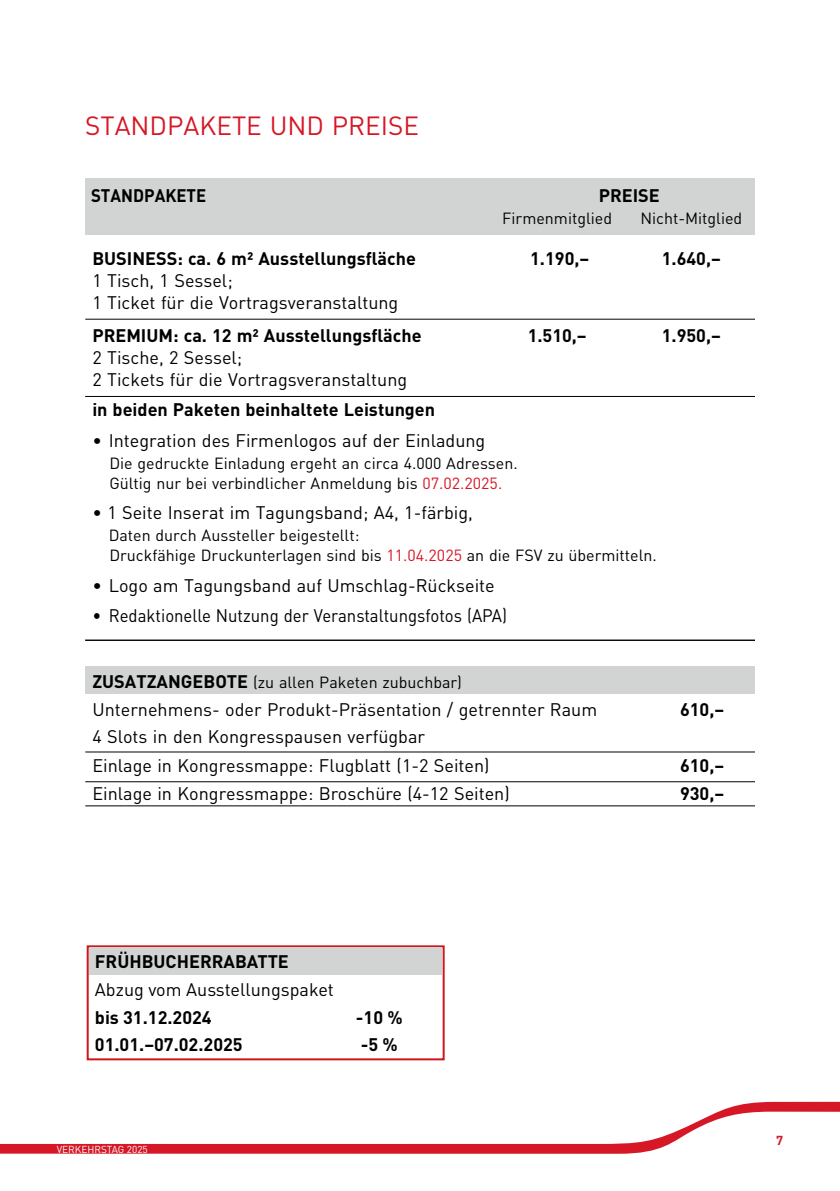
<style>
.page{position:relative;width:840px;height:1191px;background:#fff}
.page>*{position:absolute;margin:0;border:0;box-sizing:border-box;transform-origin:0 0}
.t1{font:26px "DIN";color:#d61726}
.t2{font:18px/22px "DIN";color:#000}
.t3{font:700 18px "DIN";color:#000}
.t4{font:18px "DIN";color:#000;scale:.93 1}
.t5{font:700 18px "DIN";color:#000;scale:.93 1}
.t6{font:16px/20px "DIN";color:#000}
.t7{font:700 13px "DIN";color:#d61726}
.t8{font:10px "DIN";color:#fff}
.s1{color:#d61726}
.s2{font-weight:700;font-size:18px}
</style>
<div class="page">
<svg style="left:0;top:1101px;width:839px;height:52px"></svg>
<div style="left:85px;top:178px;width:669px;height:56px;background:#d2d4d4"></div>
<hr style="left:85px;top:805px;width:669px;height:1px;background:#000">
<hr style="left:85px;top:751px;width:669px;height:1px;background:#000">
<hr style="left:85px;top:781px;width:669px;height:1px;background:#000">
<div style="left:85px;top:666px;width:669px;height:27px;background:#d2d4d4"></div>
<hr style="left:85px;top:319px;width:669px;height:1px;background:#000">
<hr style="left:85px;top:396px;width:669px;height:1px;background:#000">
<hr style="left:85px;top:639px;width:669px;height:2px;background:#000">
<div style="left:87px;top:945px;width:357px;height:115px;border:2px solid #cd171a"></div>
<div style="left:89px;top:947px;width:353px;height:27px;background:#d2d4d4"></div>
<h1 class="t1" style="left:85px;top:109px;width:335px">STANDPAKETE UND PREISE</h1>
<p class="t5" style="left:91px;top:184px;width:125px">STANDPAKETE</p>
<p class="t3" style="left:598px;top:184px;width:62px">PREISE</p>
<p class="t6" style="left:502px;top:208px;width:111px">Firmenmitglied</p>
<p class="t6" style="left:640px;top:208px;width:103px">Nicht-Mitglied</p>
<p class="t3" style="left:92px;top:247px;width:325px">BUSINESS: ca. 6 m² Ausstellungsfläche</p>
<p class="t3" style="left:530px;top:247px;width:61px">1.190,–</p>
<p class="t3" style="left:661px;top:247px;width:61px">1.640,–</p>
<p class="t2" style="left:92px;top:269px;width:307px">1 Tisch, 1 Sessel;<br>1 Ticket für die Vortragsveranstaltung</p>
<p class="t3" style="left:92px;top:323px;width:330px">PREMIUM: ca. 12 m² Ausstellungsfläche</p>
<p class="t3" style="left:527px;top:323px;width:61px">1.510,–</p>
<p class="t3" style="left:661px;top:323px;width:61px">1.950,–</p>
<p class="t2" style="left:92px;top:346px;width:316px">2 Tische, 2 Sessel;<br>2 Tickets für die Vortragsveranstaltung</p>
<p class="t3" style="left:92px;top:398px;width:344px">in beiden Paketen beinhaltete Leistungen</p>
<p class="t2" style="left:92px;top:429px;width:394px">• Integration des Firmenlogos auf der Einladung</p>
<p class="t6" style="left:109px;top:453px;width:409px">Die gedruckte Einladung ergeht an circa 4.000 Adressen.<br>Gültig nur bei verbindlicher Anmeldung bis <span class="s1">07.02.2025.</span></p>
<p class="t2" style="left:92px;top:501px;width:382px">• 1 Seite Inserat im Tagungsband; A4, 1-färbig,</p>
<p class="t6" style="left:109px;top:525px;width:549px">Daten durch Aussteller beigestellt:<br>Druckfähige Druckunterlagen sind bis <span class="s1">11.04.2025</span> an die FSV zu übermitteln.</p>
<p class="t2" style="left:92px;top:574px;width:403px">• Logo am Tagungsband auf Umschlag-Rückseite</p>
<p class="t4" style="left:92px;top:605px;width:447px">• Redaktionelle Nutzung der Veranstaltungsfotos (APA)</p>
<p class="t6" style="left:92px;top:672px;width:371px"><span class="s2">ZUSATZANGEBOTE</span> (zu allen Paketen zubuchbar)</p>
<p class="t2" style="left:92px;top:698px;width:506px">Unternehmens- oder Produkt-Präsentation / getrennter Raum</p>
<p class="t3" style="left:679px;top:697px;width:46px">610,–</p>
<p class="t2" style="left:92px;top:722px;width:398px;line-height:28px">4 Slots in den Kongresspausen verfügbar<br>Einlage in Kongressmappe: Flugblatt (1-2 Seiten)</p>
<p class="t3" style="left:679px;top:753px;width:46px">610,–</p>
<p class="t2" style="left:92px;top:781px;width:418px">Einlage in Kongressmappe: Broschüre (4-12 Seiten)</p>
<p class="t3" style="left:679px;top:781px;width:46px">930,–</p>
<p class="t3" style="left:95px;top:950px;width:195px">FRÜHBUCHERRABATTE</p>
<p class="t2" style="left:95px;top:978px;width:240px">Abzug vom Ausstellungspaket</p>
<p class="t3" style="left:95px;top:1005px;width:118px">bis 31.12.2024</p>
<p class="t3" style="left:356px;top:1005px;width:48px">-10 %</p>
<p class="t3" style="left:95px;top:1033px;width:149px">01.01.–07.02.2025</p>
<p class="t3" style="left:360px;top:1033px;width:38px">-5 %</p>
<p class="t8" style="left:57px;top:1142px;width:93px">VERKEHRSTAG 2025</p>
<p class="t7" style="left:775px;top:1131px;width:9px">7</p>
</div>
